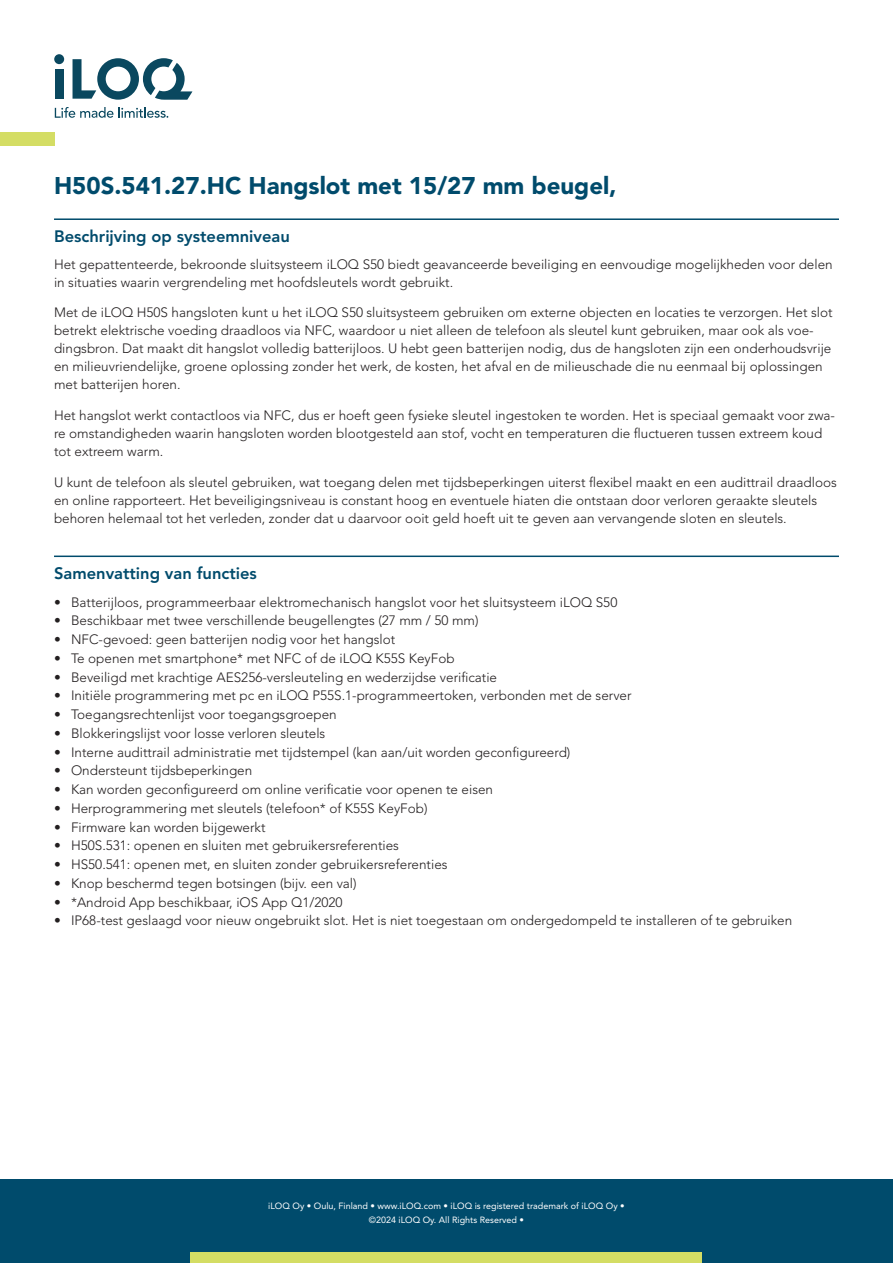
<style>
.page{position:relative;width:893px;height:1263px;background:#fff}
.page>*{position:absolute;margin:0;border:0;box-sizing:border-box;transform-origin:0 0}
.Tuotenimi{font:900 24px "Avenir LT Std";color:#004b6c}
.Otsikko{font:800 16.5px "Avenir LT Std";color:#004b6c}
.nl_NL{font:300 13.5px/18px "Avenir LT Std";color:#231f20}
.t1{font:9px/13.5px "Avenir LT Std";color:#fff;text-align:center}
</style>
<div class="page">
<div style="left:0;top:1179px;width:893px;height:84px;background:#004b6c"></div>
<div style="left:191px;top:1252px;width:511px;height:11px;background:#d4dd64"></div>
<div style="left:55px;top:69px;width:9px;height:30px;background:#0a485f"></div>
<div style="left:54px;top:54px;width:10px;height:10px;background:#0a485f;border-radius:50%"></div>
<svg style="left:73px;top:58px;width:119px;height:42px"></svg>
<svg style="left:55px;top:107px;width:113px;height:11px"></svg>
<div style="left:0;top:133px;width:54px;height:13px;background:#d4dd64"></div>
<hr style="left:54px;top:218px;width:785px;height:2px;background:#004b6c">
<hr style="left:54px;top:555px;width:785px;height:2px;background:#004b6c">
<p class="Tuotenimi" style="left:54px;top:171px;width:564px">H50S.541.27.HC Hangslot met 15/27 mm beugel,</p>
<p class="Otsikko" style="left:54px;top:227px;width:237px">Beschrijving op systeemniveau</p>
<p class="nl_NL" style="left:54px;top:255px;width:780px">Het gepattenteerde, bekroonde sluitsysteem iLOQ S50 biedt geavanceerde beveiliging en eenvoudige mogelijkheden voor delen in situaties waarin vergrendeling met hoofdsleutels wordt gebruikt.</p>
<p class="nl_NL" style="left:54px;top:304px;width:780px">Met de iLOQ H50S hangsloten kunt u het iLOQ S50 sluitsysteem gebruiken om externe objecten en locaties te verzorgen. Het slot betrekt elektrische voeding draadloos via NFC, waardoor u niet alleen de telefoon als sleutel kunt gebruiken, maar ook als voe&shy;dingsbron. Dat maakt dit hangslot volledig batterijloos. U hebt geen batterijen nodig, dus de hangsloten zijn een onderhoudsvrije en milieuvriendelijke, groene oplossing zonder het werk, de kosten, het afval en de milieuschade die nu eenmaal bij oplossingen met batterijen horen.</p>
<p class="nl_NL" style="left:54px;top:407px;width:782px">Het hangslot werkt contactloos via NFC, dus er hoeft geen fysieke sleutel ingestoken te worden. Het is speciaal gemaakt voor zwa&shy;re omstandigheden waarin hangsloten worden blootgesteld aan stof, vocht en temperaturen die fluctueren tussen extreem koud tot extreem warm.</p>
<p class="nl_NL" style="left:54px;top:473px;width:784px">U kunt de telefoon als sleutel gebruiken, wat toegang delen met tijdsbeperkingen uiterst flexibel maakt en een audittrail draadloos en online rapporteert. Het beveiligingsniveau is constant hoog en eventuele hiaten die ontstaan door verloren geraakte sleutels behoren helemaal tot het verleden, zonder dat u daarvoor ooit geld hoeft uit te geven aan vervangende sloten en sleutels.</p>
<p class="Otsikko" style="left:54px;top:564px;width:204px">Samenvatting van functies</p>
<p class="nl_NL" style="left:54px;top:593px;width:565px">• Batterijloos, programmeerbaar elektromechanisch hangslot voor het sluitsysteem iLOQ S50</p>
<p class="nl_NL" style="left:54px;top:612px;width:426px">• Beschikbaar met twee verschillende beugellengtes (27 mm / 50 mm)</p>
<p class="nl_NL" style="left:54px;top:630px;width:343px">• NFC-gevoed: geen batterijen nodig voor het hangslot</p>
<p class="nl_NL" style="left:54px;top:649px;width:402px">• Te openen met smartphone* met NFC of de iLOQ K55S KeyFob</p>
<p class="nl_NL" style="left:54px;top:668px;width:445px">• Beveiligd met krachtige AES256-versleuteling en wederzijdse verificatie</p>
<p class="nl_NL" style="left:54px;top:687px;width:579px">• Initiële programmering met pc en iLOQ P55S.1-programmeertoken, verbonden met de server</p>
<p class="nl_NL" style="left:54px;top:705px;width:284px">• Toegangsrechtenlijst voor toegangsgroepen</p>
<p class="nl_NL" style="left:54px;top:724px;width:273px">• Blokkeringslijst voor losse verloren sleutels</p>
<p class="nl_NL" style="left:54px;top:743px;width:518px">• Interne audittrail administratie met tijdstempel (kan aan/uit worden geconfigureerd)</p>
<p class="nl_NL" style="left:54px;top:762px;width:200px">• Ondersteunt tijdsbeperkingen</p>
<p class="nl_NL" style="left:54px;top:780px;width:441px">• Kan worden geconfigureerd om online verificatie voor openen te eisen</p>
<p class="nl_NL" style="left:54px;top:799px;width:375px">• Herprogrammering met sleutels (telefoon* of K55S KeyFob)</p>
<p class="nl_NL" style="left:54px;top:818px;width:213px">• Firmware kan worden bijgewerkt</p>
<p class="nl_NL" style="left:54px;top:837px;width:346px">• H50S.531: openen en sluiten met gebruikersreferenties</p>
<p class="nl_NL" style="left:54px;top:855px;width:395px">• HS50.541: openen met, en sluiten zonder gebruikersreferenties</p>
<p class="nl_NL" style="left:54px;top:874px;width:304px">• Knop beschermd tegen botsingen (bijv. een val)</p>
<p class="nl_NL" style="left:54px;top:893px;width:290px">• *Android App beschikbaar, iOS App Q1/2020</p>
<p class="nl_NL" style="left:54px;top:912px;width:740px">• IP68-test geslaagd voor nieuw ongebruikt slot. Het is niet toegestaan om ondergedompeld te installeren of te gebruiken</p>
<p class="t1" style="left:268px;top:1199px;width:358px">iLOQ Oy • Oulu, Finland • www.iLOQ.com • iLOQ is registered trademark of iLOQ Oy • ©2024 iLOQ Oy. All Rights Reserved •</p>
</div>
